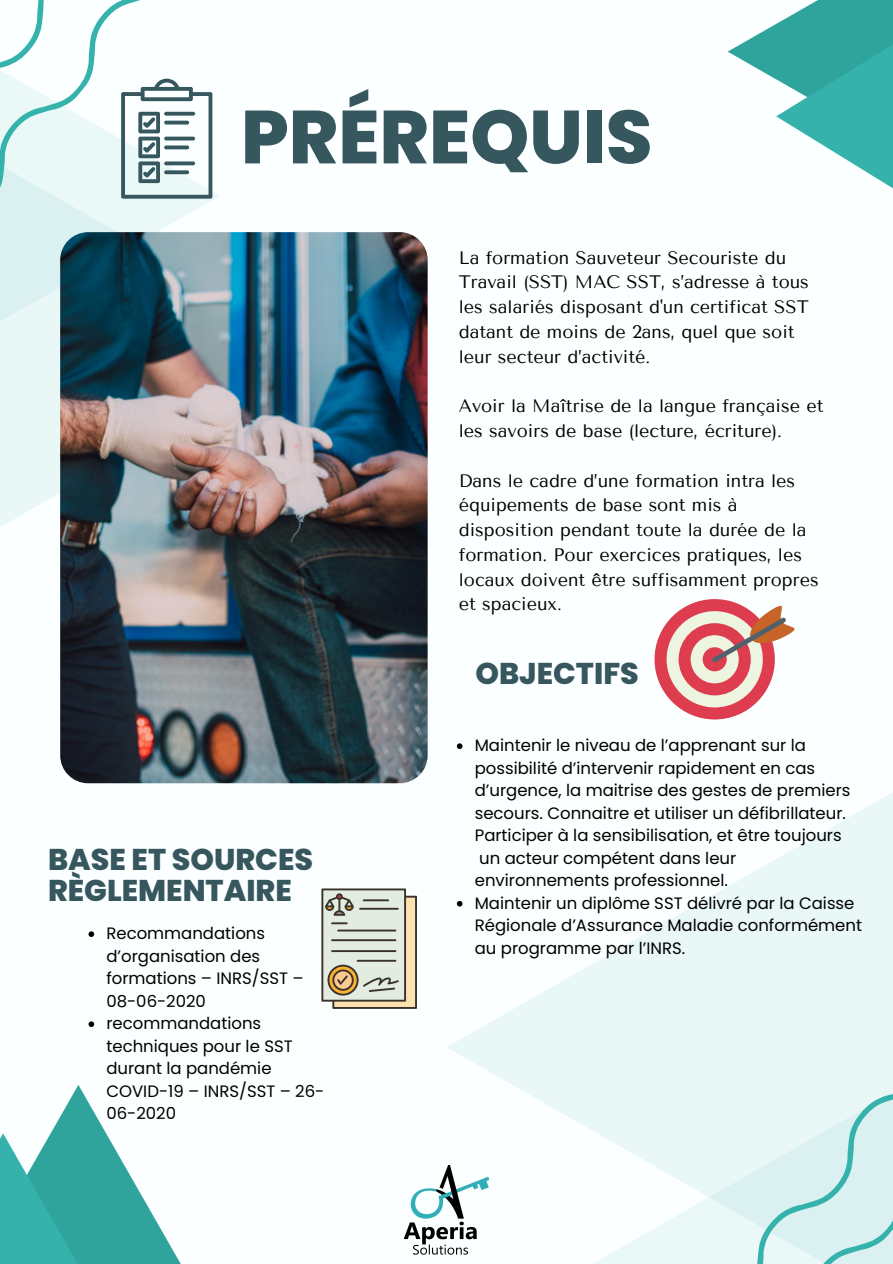
<style>
.page{position:relative;width:893px;height:1264px;background:#fff}
.page>*{position:absolute;margin:0;border:0;box-sizing:border-box;transform-origin:0 0}
.t1{font:800 75px "Poppins";color:#37575f}
.t2{font:800 30px/31.5px "Poppins";color:#37575f}
.t3{font:18px/24.8px "Tenor Sans";color:#000}
.t4{font:16.5px/22.5px "Poppins";color:#000}
</style>
<div class="page">
<div style="left:0;top:0;width:892px;height:1263px;background:#fbffff"></div>
<svg style="left:0;top:463px;width:60px;height:64px;fill:#eaf7f7"></svg>
<svg style="left:0;top:93px;width:219px;height:370px;fill:#eaf7f7"></svg>
<img style="left:60px;top:232px;width:367px;height:551px;border-radius:28px">
<svg style="left:447px;top:719px;width:445px;height:536px"></svg>
<div style="left:588px;top:876px;width:304px;height:387px;background:linear-gradient(to right,#f1fafa,#e8f6f6)"></div>
<svg style="left:727px;top:24px;width:49px;height:56px"></svg>
<svg style="left:776px;top:0;width:116px;height:188px"></svg>
<svg style="left:51px;top:1085px;width:129px;height:178px"></svg>
<svg style="left:0;top:1133px;width:137px;height:130px;fill:#2ea49d"></svg>
<svg style="left:680px;top:1058px;width:212px;height:205px"></svg>
<svg style="left:321px;top:888px;width:96px;height:120px"></svg>
<img style="left:403px;top:1165px;width:87px;height:89px">
<svg style="left:0;top:0;width:212px;height:257px"></svg>
<svg style="left:654px;top:599px;width:141px;height:120px"></svg>
<svg style="left:88px;top:931px;width:6px;height:6px"></svg>
<svg style="left:88px;top:1021px;width:6px;height:6px"></svg>
<svg style="left:457px;top:743px;width:5px;height:6px"></svg>
<svg style="left:457px;top:901px;width:5px;height:5px"></svg>
<p class="t1" style="left:241px;top:85px;width:413px">PRÉREQUIS</p>
<p class="t3" style="left:459px;top:245px;width:351px">La formation Sauveteur Secouriste du Travail (SST) MAC SST, s’adresse à tous les salariés disposant d'un certificat SST datant de moins de 2ans, quel que soit leur secteur d’activité.</p>
<p class="t3" style="left:459px;top:394px;width:366px">Avoir la Maîtrise de la langue française et les savoirs de base (lecture, écriture).</p>
<p class="t3" style="left:459px;top:468px;width:361px">Dans le cadre d’une formation intra les équipements de base sont mis à disposition pendant toute la durée de la formation. Pour exercices pratiques, les locaux doivent être suffisamment propres et spacieux.</p>
<p class="t2" style="left:48px;top:843px;width:266px">BASE ET SOURCES<br>RÈGLEMENTAIRE</p>
<p class="t4" style="left:106px;top:922px;width:199px">Recommandations d’organisation des formations – INRS/SST –<br>08-06-2020</p>
<p class="t4" style="left:106px;top:1012px;width:219px">recommandations techniques pour le SST durant la pandémie<br>COVID-19 – INRS/SST – 26-<br>06-2020</p>
<p class="t2" style="left:475px;top:657px;width:165px">OBJECTIFS</p>
<p class="t4" style="left:474px;top:734px;width:377px">Maintenir le niveau de l’apprenant sur la possibilité d’intervenir rapidement en cas d’urgence, la maitrise des gestes de premiers secours. Connaitre et utiliser un défibrillateur.<br>Participer à la sensibilisation, et être toujours un acteur compétent dans leur environnements professionnel.</p>
<p class="t4" style="left:474px;top:891px;width:389px">Maintenir un diplôme SST délivré par la Caisse<br>Régionale d’Assurance Maladie conformément au programme par l’INRS.</p>
</div>
